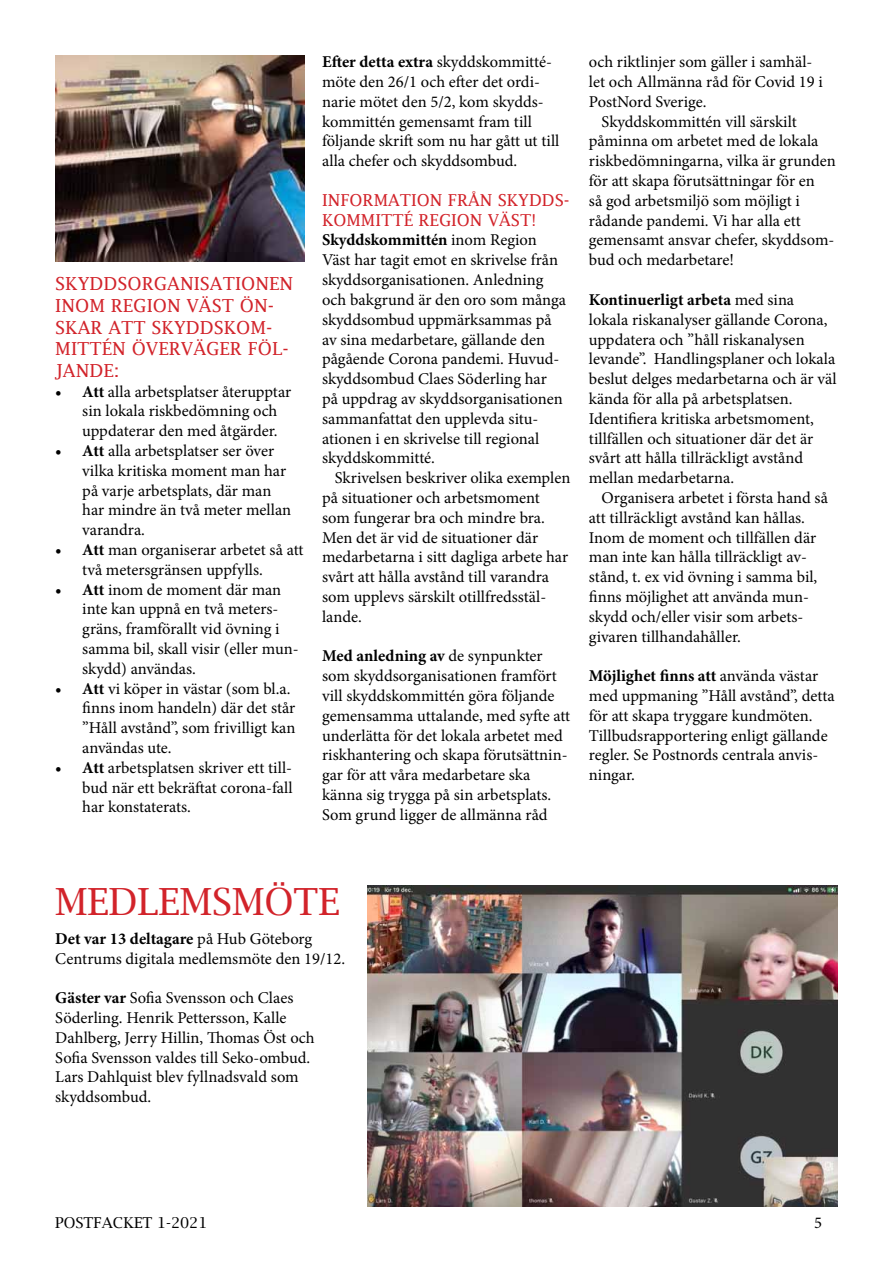
<style>
.page{position:relative;width:893px;height:1263px;background:#fff}
.page>*{position:absolute;margin:0;border:0;box-sizing:border-box;transform-origin:0 0}
.t1{font:37.5px "Lucida Bright";color:#d2232a}
.t2{font:18px/21.6px "Lucida Fax";color:#d2232a}
.t3{font:16.5px/19.8px "Minion Pro";color:#000}
.t4{font:16.5px/19.8px "Lucida Fax";color:#d2232a}
.t5{font:15px "Lucida Bright";color:#000}
.s1{font-weight:700}
</style>
<div class="page">
<img style="left:368px;top:885px;width:470px;height:321px">
<img style="left:55px;top:55px;width:249px;height:206px">
<p class="t2" style="left:55px;top:273px;width:239px">SKYDDSORGANISATIONEN<br>INOM REGION VÄST ÖN-<br>SKAR ATT SKYDDSKOM-<br>MITTÉN ÖVERVÄGER FÖL-<br>JANDE:</p>
<p class="t3" style="left:82px;top:381px;width:210px;text-indent:-27px"><span class="s1">• Att</span> alla arbetsplatser återupptar sin lokala riskbedömning och uppdaterar den med åtgärder.</p>
<p class="t3" style="left:82px;top:441px;width:210px;text-indent:-27px"><span class="s1">• Att</span> alla arbetsplatser ser över vilka kritiska moment man har på varje arbetsplats, där man har mindre än två meter mellan varandra.</p>
<p class="t3" style="left:82px;top:540px;width:223px;text-indent:-27px"><span class="s1">• Att</span> man organiserar arbetet så att två metersgränsen uppfylls.</p>
<p class="t3" style="left:82px;top:579px;width:218px;text-indent:-27px"><span class="s1">• Att</span> inom de moment där man inte kan uppnå en två meters&shy;gräns, framförallt vid övning i samma bil, skall visir (eller mun&shy;skydd) användas.</p>
<p class="t3" style="left:82px;top:678px;width:215px;text-indent:-27px"><span class="s1">• Att</span> vi köper in västar (som bl.a. finns inom handeln) där det står ”Håll avstånd”, som frivilligt kan användas ute.</p>
<p class="t3" style="left:82px;top:758px;width:212px;text-align:justify;text-indent:-27px"><span class="s1">• Att</span> arbetsplatsen skriver ett till&shy;bud när ett bekräftat corona-fall har konstaterats.</p>
<p class="t3" style="left:322px;top:52px;width:239px"><span class="s1">Efter detta extra</span> skyddskommitté&shy;möte den 26/1 och efter det ordi&shy;narie mötet den 5/2, kom skydds&shy;kommittén gemensamt fram till följande skrift som nu har gått ut till alla chefer och skyddsombud.</p>
<p class="t4" style="left:322px;top:190px;width:249px">INFORMATION FRÅN SKYDDS-<br>KOMMITTÉ REGION VÄST!</p>
<p class="t3" style="left:322px;top:230px;width:246px"><span class="s1">Skyddskommittén</span> inom Region<br>Väst har tagit emot en skrivelse från skyddsorganisationen. Anledning och bakgrund är den oro som många skyddsombud uppmärksammas på av sina medarbetare, gällande den pågående Corona pandemi. Huvud&shy;skyddsombud Claes Söderling har på uppdrag av skyddsorganisationen sammanfattat den upplevda situ&shy;ationen i en skrivelse till regional skyddskommitté.</p>
<p class="t3" style="left:322px;top:468px;width:250px;text-indent:13px">Skrivelsen beskriver olika exemplen på situationer och arbetsmoment som fungerar bra och mindre bra.<br>Men det är vid de situationer där medarbetarna i sitt dagliga arbete har svårt att hålla avstånd till varandra som upplevs särskilt otillfredsstäl&shy;lande.</p>
<p class="t3" style="left:322px;top:646px;width:250px"><span class="s1">Med anledning av</span> de synpunkter som skyddsorganisationen framfört vill skyddskommittén göra följande gemensamma uttalande, med syfte att underlätta för det lokala arbetet med riskhantering och skapa förutsättnin&shy;gar för att våra medarbetare ska känna sig trygga på sin arbetsplats.<br>Som grund ligger de allmänna råd</p>
<p class="t3" style="left:589px;top:52px;width:225px">och riktlinjer som gäller i samhäl-</p>
<p class="t3" style="left:589px;top:72px;width:235px">let och Allmänna råd för Covid 19 i</p>
<p class="t3" style="left:589px;top:92px;width:119px">PostNord Sverige.</p>
<p class="t3" style="left:602px;top:112px;width:197px">Skyddskommittén vill särskilt</p>
<p class="t3" style="left:589px;top:131px;width:231px">påminna om arbetet med de lokala</p>
<p class="t3" style="left:589px;top:151px;width:248px">riskbedömningarna, vilka är grunden</p>
<p class="t3" style="left:589px;top:171px;width:228px">för att skapa förutsättningar för en</p>
<p class="t3" style="left:589px;top:191px;width:213px">så god arbetsmiljö som möjligt i</p>
<p class="t3" style="left:589px;top:211px;width:213px">rådande pandemi. Vi har alla ett</p>
<p class="t3" style="left:589px;top:230px;width:247px">gemensamt ansvar chefer, skyddsom-</p>
<p class="t3" style="left:589px;top:250px;width:147px">bud och medarbetare!</p>
<p class="t3" style="left:589px;top:290px;width:249px"><span class="s1">Kontinuerligt arbeta</span> med sina lokala riskanalyser gällande Corona, uppdatera och ”håll riskanalysen levande”. Handlingsplaner och lokala beslut delges medarbetarna och är väl kända för alla på arbetsplatsen.<br>Identifiera kritiska arbetsmoment, tillfällen och situationer där det är svårt att hålla tillräckligt avstånd mellan medarbetarna.</p>
<p class="t3" style="left:589px;top:488px;width:240px;text-indent:13px">Organisera arbetet i första hand så att tillräckligt avstånd kan hållas.<br>Inom de moment och tillfällen där man inte kan hålla tillräckligt av&shy;stånd, t. ex vid övning i samma bil, finns möjlighet att använda mun&shy;skydd och/eller visir som arbets&shy;givaren tillhandahåller.</p>
<p class="t3" style="left:589px;top:666px;width:247px"><span class="s1">Möjlighet finns att</span> använda västar med uppmaning ”Håll avstånd”, detta för att skapa tryggare kundmöten.<br>Tillbudsrapportering enligt gällande regler. Se Postnords centrala anvis&shy;ningar.</p>
<h1 class="t1" style="left:55px;top:880px;width:286px">MEDLEMSMÖTE</h1>
<p class="t3" style="left:55px;top:929px;width:291px"><span class="s1">Det var 13 deltagare</span> på Hub Göteborg<br>Centrums digitala medlemsmöte den 19/12.</p>
<p class="t3" style="left:55px;top:988px;width:261px"><span class="s1">Gäster var</span> Sofia Svensson och Claes Söderling. Henrik Pettersson, Kalle Dahlberg, Jerry Hillin, Thomas Öst och Sofia Svensson valdes till Seko-ombud.<br>Lars Dahlquist blev fyllnadsvald som skyddsombud.</p>
<p class="t5" style="left:55px;top:1214px;width:154px">POSTFACKET 1-2021</p>
<p class="t3" style="left:814px;top:1213px;width:9px">5</p>
</div>
